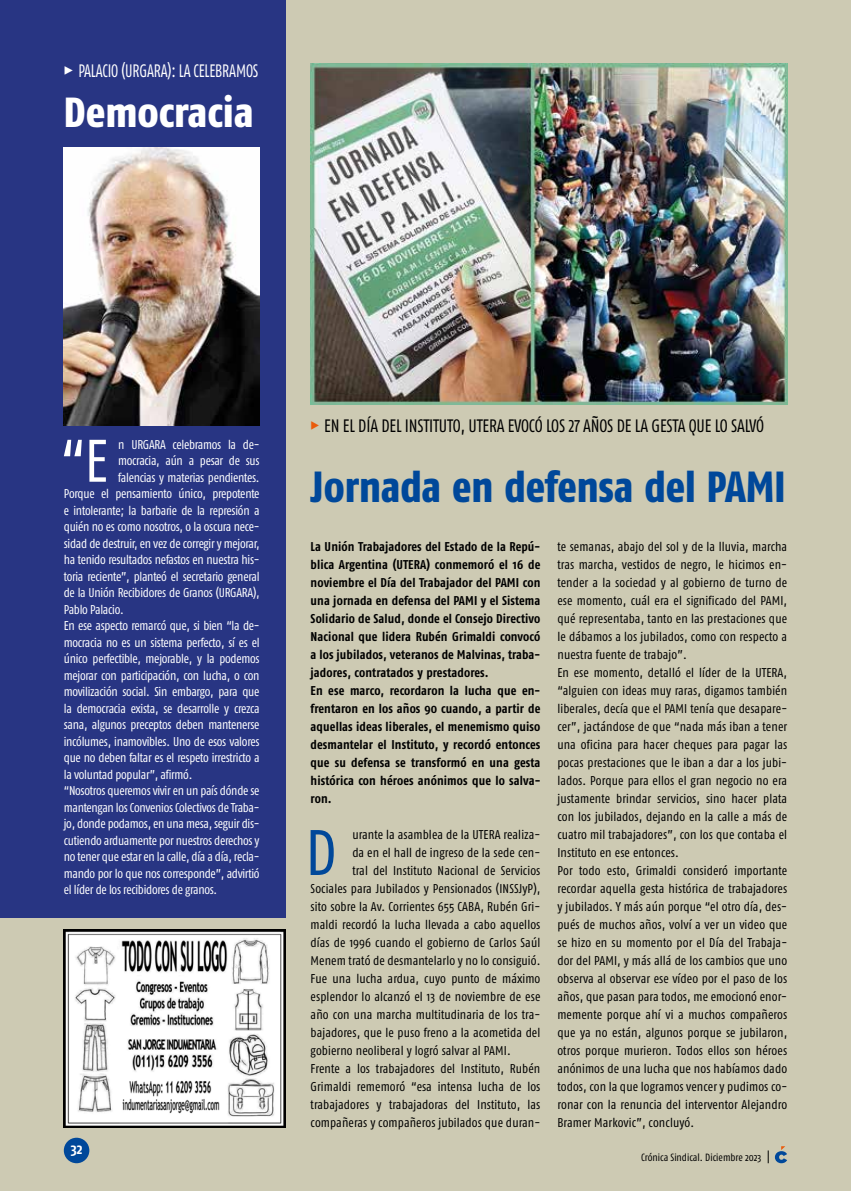
<style>
.page{position:relative;width:851px;height:1191px;background:#fff}
.page>*{position:absolute;margin:0;border:0;box-sizing:border-box;transform-origin:0 0}
.t1{font:64.2px "Fago Co";color:#00489a}
.t2{font:59.85px "Fago Co";color:#fff}
.t3{font:800 43.5px "Fago Co";letter-spacing:-.005em;color:#00489a;scale:.95 1}
.t4{font:800 42px "Fago Co";color:#fff}
.t5{font:18px "Fago Co Lf";letter-spacing:-.01em;color:#000;scale:.94 1}
.t6{font:18px "Fago Co Lf";letter-spacing:-.01em;color:#fff;scale:.84 1}
.t7{font:700 15px "Fago Co";color:#fff}
.t8{font:12.75px/18px "Fago Co";letter-spacing:.01em;color:#000}
.t9{font:12.75px "Fago Co";letter-spacing:-.02em;color:#fff}
.t10{font:700 12.75px/18px "Fago Co";letter-spacing:.01em;color:#000}
.t11{font:10.5px "Fago Co";color:#000}
.s1{font-family:"Fago Co Extra Bold Caps Exp"}
.s2{font-family:"Fago Co Extra Bold Caps Exp";color:#ea5b0b}
</style>
<div class="page">
<div style="left:0;top:0;width:850px;height:1191px;background:#cdcab3"></div>
<div style="left:0;top:0;width:285px;height:917px;background:#283583"></div>
<div style="left:64px;top:1137px;width:25px;height:26px;background:#00489a;border-radius:50%"></div>
<svg style="left:774px;top:1146px;width:13px;height:17px"></svg>
<svg style="left:767px;top:1150px;width:1px;height:13px"></svg>
<img style="left:64px;top:148px;width:195px;height:277px">
<img style="left:64px;top:929px;width:221px;height:198px">
<img style="left:310px;top:64px;width:477px;height:340px">
<h3 class="t6" style="left:64px;top:60px;width:233px"><span class="s1">%</span> PALACIO (URGARA): LA CELEBRAMOS</h3>
<h3 class="t4" style="left:64px;top:87px;width:191px">Democracia</h3>
<h2 class="t2" style="left:60px;top:427px;width:49px">“E</h2>
<p class="t9" style="left:118px;top:437px;width:143px">n URGARA celebramos la de-</p>
<p class="t9" style="left:118px;top:453px;width:143px">mocracia, aún a pesar de sus</p>
<p class="t9" style="left:118px;top:470px;width:143px">falencias y materias pendientes.</p>
<p class="t9" style="left:64px;top:486px;width:197px">Porque el pensamiento único, prepotente</p>
<p class="t9" style="left:64px;top:503px;width:197px">e intolerante; la barbarie de la represión a</p>
<p class="t9" style="left:64px;top:519px;width:197px">quién no es como nosotros, o la oscura nece-</p>
<p class="t9" style="left:64px;top:536px;width:197px">sidad de destruir, en vez de corregir y mejorar,</p>
<p class="t9" style="left:64px;top:552px;width:197px">ha tenido resultados nefastos en nuestra his-</p>
<p class="t9" style="left:64px;top:569px;width:197px">toria reciente”, planteó el secretario general</p>
<p class="t9" style="left:64px;top:585px;width:197px">de la Unión Recibidores de Granos (URGARA),</p>
<p class="t9" style="left:64px;top:602px;width:61px">Pablo Palacio.</p>
<p class="t9" style="left:64px;top:618px;width:197px">En ese aspecto remarcó que, si bien “la de-</p>
<p class="t9" style="left:64px;top:635px;width:197px">mocracia no es un sistema perfecto, sí es el</p>
<p class="t9" style="left:64px;top:651px;width:197px">único perfectible, mejorable, y la podemos</p>
<p class="t9" style="left:64px;top:668px;width:197px">mejorar con participación, con lucha, o con</p>
<p class="t9" style="left:64px;top:684px;width:197px">movilización social. Sin embargo, para que</p>
<p class="t9" style="left:64px;top:701px;width:197px">la democracia exista, se desarrolle y crezca</p>
<p class="t9" style="left:64px;top:717px;width:197px">sana, algunos preceptos deben mantenerse</p>
<p class="t9" style="left:64px;top:734px;width:197px">incólumes, inamovibles. Uno de esos valores</p>
<p class="t9" style="left:64px;top:750px;width:197px">que no deben faltar es el respeto irrestricto a</p>
<p class="t9" style="left:64px;top:767px;width:130px">la voluntad popular”, afirmó.</p>
<p class="t9" style="left:64px;top:783px;width:197px">“Nosotros queremos vivir en un país dónde se</p>
<p class="t9" style="left:64px;top:800px;width:197px">mantengan los Convenios Colectivos de Traba-</p>
<p class="t9" style="left:64px;top:816px;width:197px">jo, donde podamos, en una mesa, seguir dis-</p>
<p class="t9" style="left:64px;top:833px;width:197px">cutiendo arduamente por nuestros derechos y</p>
<p class="t9" style="left:64px;top:849px;width:197px">no tener que estar en la calle, día a día, recla-</p>
<p class="t9" style="left:64px;top:866px;width:197px">mando por lo que nos corresponde”, advirtió</p>
<p class="t9" style="left:64px;top:882px;width:155px">el líder de los recibidores de granos.</p>
<p class="t7" style="left:71px;top:1140px;width:13px">32</p>
<h3 class="t5" style="left:310px;top:416px;width:484px"><span class="s2">%</span> EN EL DÍA DEL INSTITUTO, UTERA EVOCÓ LOS 27 AÑOS DE LA GESTA QUE LO SALVÓ</h3>
<h3 class="t3" style="left:310px;top:461px;width:501px">Jornada en defensa del PAMI</h3>
<p class="t10" style="left:310px;top:537px;width:231px">La Unión Trabajadores del Estado de la Repú&shy;blica Argentina (UTERA) conmemoró el 16 de noviembre el Día del Trabajador del PAMI con una jornada en defensa del PAMI y el Sistema Solidario de Salud, donde el Consejo Directivo Nacional que lidera Rubén Grimaldi convocó a los jubilados, veteranos de Malvinas, traba&shy;jadores, contratados y prestadores.<br>En ese marco, recordaron la lucha que en&shy;frentaron en los años 90 cuando, a partir de aquellas ideas liberales, el menemismo quiso desmantelar el Instituto, y recordó entonces que su defensa se transformó en una gesta histórica con héroes anónimos que lo salva&shy;ron.</p>
<h1 class="t1" style="left:305px;top:816px;width:33px">D</h1>
<p class="t8" style="left:352px;top:825px;width:189px">urante la asamblea de la UTERA realiza-</p>
<p class="t8" style="left:557px;top:537px;width:231px">te semanas, abajo del sol y de la lluvia, marcha tras marcha, vestidos de negro, le hicimos en&shy;tender a la sociedad y al gobierno de turno de ese momento, cuál era el significado del PAMI, qué representaba, tanto en las prestaciones que le dábamos a los jubilados, como con respecto a nuestra fuente de trabajo”.<br>En ese momento, detalló el líder de la UTERA, “alguien con ideas muy raras, digamos también liberales, decía que el PAMI tenía que desapare&shy;cer”, jactándose de que “nada más iban a tener una oficina para hacer cheques para pagar las pocas prestaciones que le iban a dar a los jubi&shy;lados. Porque para ellos el gran negocio no era justamente brindar servicios, sino hacer plata con los jubilados, dejando en la calle a más de cuatro mil trabajadores”, con los que contaba el Instituto en ese entonces.<br>Por todo esto, Grimaldi consideró importante recordar aquella gesta histórica de trabajadores y jubilados. Y más aún porque “el otro día, des&shy;pués de muchos años, volví a ver un video que se hizo en su momento por el Día del Trabaja&shy;dor del PAMI, y más allá de los cambios que uno observa al observar ese vídeo por el paso de los años, que pasan para todos, me emocionó enor&shy;memente porque ahí vi a muchos compañeros que ya no están, algunos porque se jubilaron, otros porque murieron. Todos ellos son héroes anónimos de una lucha que nos habíamos dado todos, con la que logramos vencer y pudimos co&shy;ronar con la renuncia del interventor Alejandro Bramer Markovic”, concluyó.</p>
<p class="t8" style="left:352px;top:843px;width:189px">da en el hall de ingreso de la sede cen-</p>
<p class="t8" style="left:352px;top:861px;width:189px">tral del Instituto Nacional de Servicios</p>
<p class="t8" style="left:310px;top:879px;width:231px">Sociales para Jubilados y Pensionados (INSSJyP),</p>
<p class="t8" style="left:310px;top:897px;width:231px">sito sobre la Av. Corrientes 655 CABA, Rubén Gri-</p>
<p class="t8" style="left:310px;top:915px;width:231px">maldi recordó la lucha llevada a cabo aquellos</p>
<p class="t8" style="left:310px;top:933px;width:231px">días de 1996 cuando el gobierno de Carlos Saúl</p>
<p class="t8" style="left:310px;top:951px;width:231px">Menem trató de desmantelarlo y no lo consiguió.</p>
<p class="t8" style="left:310px;top:969px;width:231px">Fue una lucha ardua, cuyo punto de máximo</p>
<p class="t8" style="left:310px;top:987px;width:231px">esplendor lo alcanzó el 13 de noviembre de ese</p>
<p class="t8" style="left:310px;top:1005px;width:231px">año con una marcha multitudinaria de los tra-</p>
<p class="t8" style="left:310px;top:1023px;width:231px">bajadores, que le puso freno a la acometida del</p>
<p class="t8" style="left:310px;top:1041px;width:201px">gobierno neoliberal y logró salvar al PAMI.</p>
<p class="t8" style="left:310px;top:1059px;width:231px">Frente a los trabajadores del Instituto, Rubén</p>
<p class="t8" style="left:310px;top:1077px;width:231px">Grimaldi rememoró “esa intensa lucha de los</p>
<p class="t8" style="left:310px;top:1095px;width:231px">trabajadores y trabajadoras del Instituto, las</p>
<p class="t8" style="left:310px;top:1113px;width:231px">compañeras y compañeros jubilados que duran-</p>
<p class="t11" style="left:641px;top:1151px;width:122px">Crónica Sindical. Diciembre 2023</p>
</div>
